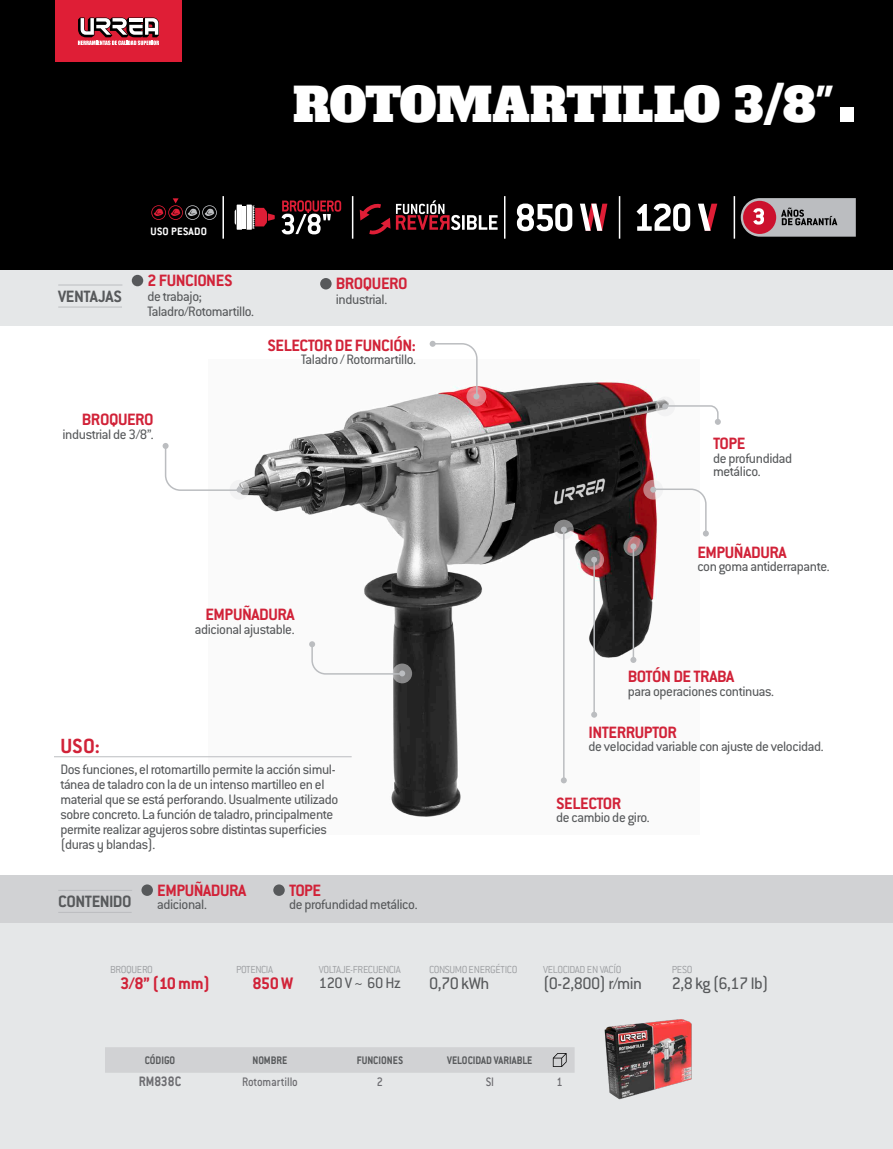
<style>
.page{position:relative;width:893px;height:1149px;background:#fff}
.page>*{position:absolute;margin:0;border:0;box-sizing:border-box;transform-origin:0 0}
.t1{font:46.5px "Alfa Slab One";letter-spacing:-.01em;color:#fff}
.t2{font:700 22.5px "Conduit ITC Std";color:#d12238}
.t3{font:18.3px "Conduit ITC Std";letter-spacing:-.025em;color:#57595b}
.t4{font:700 18.3px "Conduit ITC Std";letter-spacing:-.035em;color:#d12238}
.t5{font:700 18px "Conduit ITC Std";letter-spacing:-.025em;color:#d12238}
.t6{font:700 18px "Conduit ITC Std";letter-spacing:-.025em;color:#57595b}
.t7{font:16.5px "Conduit ITC Std";letter-spacing:-.025em;color:#57595b}
.t8{font:15px/15px "Conduit ITC Std";letter-spacing:-.025em;color:#57595b}
.t9{font:700 15px "Conduit ITC Std";color:#6d6d71;scale:.9 1}
.t10{font:500 13.5px "Conduit ITC Std";letter-spacing:-.015em;color:#6d6d71;scale:.9 1}
.t11{font:700 12px "Conduit ITC Std";color:#57595b;scale:.9 1}
.t12{font:700 11.85px "Conduit ITC";letter-spacing:.02em;color:#fff}
.t13{font:300 11.25px "Conduit ITC";letter-spacing:-.025em;color:#9d9fa2}
.s1{font-size:87px}
</style>
<div class="page">
<div style="left:0;top:270px;width:893px;height:56px;background:#e5e7e8"></div>
<div style="left:0;top:0;width:893px;height:270px;background:#000"></div>
<div style="left:0;top:922px;width:893px;height:226px;background:#e5e7e8"></div>
<div style="left:0;top:874px;width:893px;height:48px;background:#d1d2d4"></div>
<div style="left:55px;top:0;width:127px;height:62px;background:#df1e36"></div>
<svg style="left:78px;top:18px;width:81px;height:27px"></svg>
<img style="left:209px;top:380px;width:449px;height:437px">
<svg style="left:466px;top:386px;width:20px;height:20px"></svg>
<svg style="left:623px;top:536px;width:20px;height:20px"></svg>
<svg style="left:630px;top:543px;width:6px;height:6px"></svg>
<svg style="left:230px;top:479px;width:19px;height:20px"></svg>
<svg style="left:163px;top:443px;width:79px;height:49px"></svg>
<svg style="left:392px;top:663px;width:20px;height:20px"></svg>
<svg style="left:309px;top:641px;width:96px;height:35px"></svg>
<svg style="left:643px;top:479px;width:20px;height:20px"></svg>
<svg style="left:650px;top:486px;width:59px;height:50px"></svg>
<svg style="left:655px;top:396px;width:20px;height:20px"></svg>
<svg style="left:662px;top:403px;width:59px;height:22px"></svg>
<svg style="left:430px;top:341px;width:49px;height:58px"></svg>
<hr style="left:633px;top:546px;width:1px;height:113px;background:#bbbdc0">
<svg style="left:630px;top:656px;width:6px;height:6px"></svg>
<svg style="left:584px;top:549px;width:20px;height:20px"></svg>
<svg style="left:591px;top:556px;width:6px;height:6px"></svg>
<hr style="left:593px;top:559px;width:2px;height:155px;background:#bbbdc0">
<svg style="left:591px;top:711px;width:6px;height:6px"></svg>
<svg style="left:554px;top:519px;width:20px;height:20px"></svg>
<svg style="left:561px;top:526px;width:6px;height:6px"></svg>
<hr style="left:563px;top:529px;width:2px;height:251px;background:#bbbdc0">
<svg style="left:561px;top:777px;width:6px;height:6px"></svg>
<div style="left:105px;top:1047px;width:470px;height:25px;background:#d1d2d4"></div>
<hr style="left:58px;top:285px;width:64px;height:1px;background:#bbbdc0">
<hr style="left:58px;top:307px;width:64px;height:1px;background:#bbbdc0">
<hr style="left:58px;top:889px;width:74px;height:1px;background:#bbbdc0">
<hr style="left:58px;top:911px;width:74px;height:1px;background:#bbbdc0">
<div style="left:141px;top:884px;width:12px;height:11px;background:#57595b;border-radius:50%"></div>
<div style="left:273px;top:884px;width:12px;height:11px;background:#57595b;border-radius:50%"></div>
<div style="left:132px;top:275px;width:11px;height:11px;background:#57595b;border-radius:50%"></div>
<div style="left:320px;top:278px;width:12px;height:11px;background:#57595b;border-radius:50%"></div>
<hr style="left:54px;top:756px;width:298px;height:1px;background:#bbbdc0">
<img style="left:604px;top:1019px;width:88px;height:81px">
<hr style="left:352px;top:196px;width:1px;height:42px;background:#fff">
<hr style="left:504px;top:196px;width:1px;height:42px;background:#fff">
<hr style="left:619px;top:196px;width:1px;height:42px;background:#fff">
<hr style="left:734px;top:196px;width:1px;height:42px;background:#fff">
<hr style="left:222px;top:196px;width:2px;height:42px;background:#fff">
<svg style="left:151px;top:198px;width:66px;height:22px"></svg>
<svg style="left:282px;top:200px;width:59px;height:34px"></svg>
<div style="left:237px;top:204px;width:5px;height:26px;background:#fff"></div>
<div style="left:247px;top:204px;width:5px;height:26px;background:#fff"></div>
<hr style="left:243px;top:205px;width:3px;height:23px;background:#fff">
<svg style="left:235px;top:209px;width:1px;height:16px"></svg>
<svg style="left:252px;top:205px;width:23px;height:24px"></svg>
<svg style="left:396px;top:200px;width:64px;height:30px"></svg>
<hr style="left:462px;top:215px;width:3px;height:15px;background:#fff">
<svg style="left:467px;top:215px;width:31px;height:15px"></svg>
<svg style="left:360px;top:203px;width:30px;height:31px"></svg>
<svg style="left:517px;top:203px;width:55px;height:28px"></svg>
<svg style="left:580px;top:203px;width:27px;height:28px"></svg>
<svg style="left:637px;top:203px;width:53px;height:28px"></svg>
<svg style="left:698px;top:203px;width:19px;height:28px"></svg>
<svg style="left:741px;top:198px;width:115px;height:38px"></svg>
<h1 class="t1" style="left:293px;top:74px;width:566px">ROTOMARTILLO 3/8"<span class="s1">.</span></h1>
<p class="t6" style="left:58px;top:285px;width:65px">VENTAJAS</p>
<p class="t12" style="left:151px;top:225px;width:58px">USO PESADO</p>
<p class="t5" style="left:147px;top:269px;width:87px">2 FUNCIONES</p>
<p class="t8" style="left:147px;top:288px;width:108px">de trabajo;<br>Taladro/Rotomartillo.</p>
<p class="t5" style="left:336px;top:273px;width:73px">BROQUERO</p>
<p class="t8" style="left:336px;top:292px;width:53px">industrial.</p>
<p class="t5" style="left:267px;top:334px;width:150px">SELECTOR DE FUNCIÓN:</p>
<p class="t8" style="left:301px;top:351px;width:116px">Taladro / Rotormartillo.</p>
<p class="t5" style="left:82px;top:408px;width:73px">BROQUERO</p>
<p class="t8" style="left:63px;top:426px;width:93px">industrial de 3/8”.</p>
<p class="t5" style="left:713px;top:432px;width:34px">TOPE</p>
<p class="t8" style="left:713px;top:450px;width:81px;line-height:13.5px">de profundidad metálico.</p>
<p class="t5" style="left:697px;top:541px;width:91px">EMPUÑADURA</p>
<p class="t8" style="left:697px;top:558px;width:134px">con goma antiderrapante.</p>
<p class="t5" style="left:205px;top:603px;width:91px">EMPUÑADURA</p>
<p class="t8" style="left:195px;top:621px;width:101px">adicional ajustable.</p>
<h2 class="t2" style="left:60px;top:732px;width:41px">USO:</h2>
<p class="t8" style="left:60px;top:761px;width:280px">Dos funciones, el rotomartillo permite la acción simul&shy;tánea de taladro con la de un intenso martilleo en el material que se está perforando. Usualmente utilizado sobre concreto. La función de taladro, principalmente permite realizar agujeros sobre distintas superficies (duras y blandas).</p>
<p class="t6" style="left:58px;top:890px;width:75px">CONTENIDO</p>
<p class="t5" style="left:157px;top:879px;width:91px">EMPUÑADURA</p>
<p class="t8" style="left:157px;top:896px;width:51px">adicional.</p>
<p class="t5" style="left:289px;top:879px;width:34px">TOPE</p>
<p class="t8" style="left:289px;top:896px;width:130px">de profundidad metálico.</p>
<p class="t5" style="left:628px;top:665px;width:108px">BOTÓN DE TRABA</p>
<p class="t8" style="left:628px;top:683px;width:148px">para operaciones continuas.</p>
<p class="t5" style="left:588px;top:721px;width:90px">INTERRUPTOR</p>
<p class="t8" style="left:588px;top:738px;width:237px">de velocidad variable con ajuste de velocidad.</p>
<p class="t5" style="left:556px;top:791px;width:67px">SELECTOR</p>
<p class="t8" style="left:556px;top:809px;width:95px">de cambio de giro.</p>
<p class="t13" style="left:110px;top:962px;width:44px">BROQUERO</p>
<p class="t13" style="left:236px;top:962px;width:39px">POTENCIA</p>
<p class="t13" style="left:319px;top:962px;width:84px">VOLTAJE-FRECUENCIA</p>
<p class="t13" style="left:429px;top:962px;width:90px">CONSUMO ENERGÉTICO</p>
<p class="t13" style="left:543px;top:962px;width:80px">VELOCIDAD EN VACÍO</p>
<p class="t13" style="left:672px;top:962px;width:22px">PESO</p>
<p class="t4" style="left:120px;top:971px;width:92px">3/8” (10 mm)</p>
<p class="t4" style="left:252px;top:971px;width:42px">850 W</p>
<p class="t7" style="left:319px;top:972px;width:84px">120 V ~ 60 Hz</p>
<p class="t3" style="left:429px;top:971px;width:62px">0,70 kWh</p>
<p class="t3" style="left:543px;top:971px;width:100px">(0-2,800) r/min</p>
<p class="t3" style="left:672px;top:971px;width:98px">2,8 kg (6,17 lb)</p>
<p class="t11" style="left:145px;top:1052px;width:35px">CÓDIGO</p>
<p class="t11" style="left:252px;top:1052px;width:40px">NOMBRE</p>
<p class="t11" style="left:357px;top:1052px;width:53px">FUNCIONES</p>
<p class="t11" style="left:447px;top:1052px;width:96px">VELOCIDAD VARIABLE</p>
<p class="t9" style="left:139px;top:1071px;width:49px">RM838C</p>
<p class="t10" style="left:242px;top:1072px;width:63px">Rotomartillo</p>
<p class="t10" style="left:377px;top:1072px;width:8px">2</p>
<p class="t10" style="left:486px;top:1072px;width:11px">SI</p>
<p class="t10" style="left:557px;top:1072px;width:8px">1</p>
</div>
